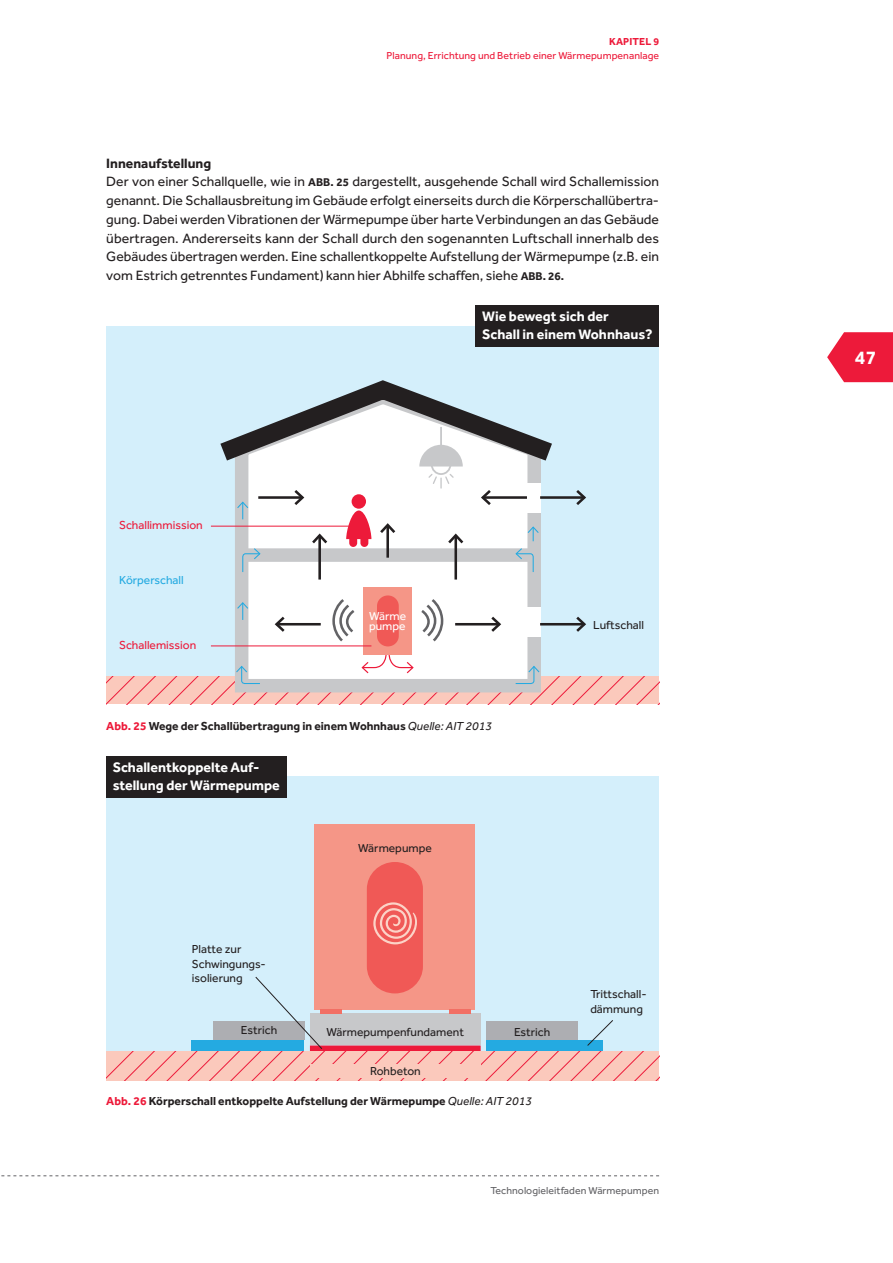
<style>
.page{position:relative;width:893px;height:1263px;background:#fff}
.page>*{position:absolute;margin:0;border:0;box-sizing:border-box;transform-origin:0 0}
.t1{font:700 19.5px "Effra";color:#fff}
.t2{font:700 14.25px/17.2px "Effra";color:#fff}
.Fließtext_ohne_Leerz{font:13.95px/18.8px "Effra";color:#231f20;text-align:justify}
.Überschrift_4{font:700 13.95px "Effra";color:#231f20}
.Abbildungsbeschriftu{font:700 12px "Effra";color:#231f20}
.t3{font:12px/14.2px "Effra";color:#231f20}
.t4{font:12px "Effra";color:#ed1a3a}
.t5{font:12px "Effra";color:#24aae1}
.t6{font:12px/9.8px "Effra";color:#fff}
.t7{font:10.5px "Effra";letter-spacing:.005em;color:#ed1a3a}
.t8{font:10.5px "Effra";letter-spacing:.005em;color:#636366}
.t9{font:700 10.5px "Effra";letter-spacing:.01em;color:#ed1a3a}
.s1{font-weight:700;font-size:11.7px}
.s2{color:#ed1a3a}
.s3{font-weight:400;font-style:italic}
</style>
<div class="page">
<div style="left:106px;top:326px;width:553px;height:377px;background:#d4effb"></div>
<svg style="left:228px;top:573px;width:320px;height:81px;background:#f6f7f9"></svg>
<div style="left:363px;top:587px;width:49px;height:68px;background:#f59687"></div>
<div style="left:377px;top:595px;width:22px;height:51px;background:#f05956;border-radius:11px"></div>
<div style="left:476px;top:305px;width:183px;height:42px;background:#231f20"></div>
<div style="left:508px;top:607px;width:33px;height:30px;background:#fff"></div>
<svg style="left:106px;top:654px;width:553px;height:50px"></svg>
<svg style="left:236px;top:601px;width:13px;height:19px"></svg>
<hr style="left:540px;top:623px;width:44px;height:2px;background:#231f20">
<svg style="left:574px;top:616px;width:12px;height:16px"></svg>
<hr style="left:318px;top:535px;width:3px;height:44px;background:#231f20">
<hr style="left:454px;top:535px;width:3px;height:44px;background:#231f20">
<svg style="left:210px;top:380px;width:376px;height:193px"></svg>
<hr style="left:455px;top:623px;width:44px;height:2px;background:#231f20">
<svg style="left:489px;top:614px;width:14px;height:20px"></svg>
<hr style="left:277px;top:623px;width:44px;height:2px;background:#231f20">
<svg style="left:273px;top:614px;width:14px;height:20px"></svg>
<svg style="left:418px;top:596px;width:27px;height:48px"></svg>
<svg style="left:331px;top:596px;width:26px;height:48px"></svg>
<hr style="left:211px;top:645px;width:160px;height:1px;background:#ed1a3a">
<hr style="left:211px;top:526px;width:147px;height:1px;background:#ed1a3a">
<div style="left:106px;top:776px;width:553px;height:305px;background:#d4effb"></div>
<div style="left:314px;top:824px;width:161px;height:185px;background:#f59687"></div>
<div style="left:367px;top:862px;width:56px;height:131px;background:#f05956;border-radius:28px"></div>
<div style="left:106px;top:756px;width:181px;height:42px;background:#231f20"></div>
<svg style="left:106px;top:976px;width:553px;height:105px"></svg>
<div style="left:310px;top:1064px;width:171px;height:13px;background:#fbc9bc"></div>
<svg style="left:373px;top:902px;width:44px;height:42px"></svg>
<svg style="left:827px;top:332px;width:66px;height:50px;background:#ef3854"></svg>
<svg style="left:1px;top:1175px;width:658px;height:1px"></svg>
<p class="t9" style="left:609px;top:35px;width:51px">KAPITEL 9</p>
<p class="t7" style="left:386px;top:49px;width:274px">Planung, Errichtung und Betrieb einer Wärmepumpenanlage</p>
<h4 class="Überschrift_4" style="left:106px;top:154px;width:106px">Innenaufstellung</h4>
<p class="Fließtext_ohne_Leerz" style="left:106px;top:172px;width:554px">Der von einer Schallquelle, wie in <span class="s1">ABB. 25</span> dargestellt, ausgehende Schall wird Schallemission genannt. Die Schallausbreitung im Gebäude erfolgt einerseits durch die Körperschallübertra&shy;gung. Dabei werden Vibrationen der Wärmepumpe über harte Verbindungen an das Gebäude übertragen. Andererseits kann der Schall durch den sogenannten Luftschall innerhalb des Gebäudes übertragen werden. Eine schallentkoppelte Aufstellung der Wärmepumpe (z.B. ein vom Estrich getrenntes Fundament) kann hier Abhilfe schaffen, siehe <span class="s1">ABB. 26.</span></p>
<p class="t2" style="left:482px;top:308px;width:172px">Wie bewegt sich der<br>Schall in einem Wohnhaus?</p>
<p class="t4" style="left:119px;top:518px;width:85px">Schallimmission</p>
<p class="t5" style="left:119px;top:573px;width:66px">Körperschall</p>
<p class="t4" style="left:119px;top:638px;width:79px">Schallemission</p>
<p class="t6" style="left:369px;top:611px;width:39px">Wärme pumpe</p>
<p class="Abbildungsbeschriftu" style="left:106px;top:719px;width:387px"><span class="s2">Abb. 25</span> Wege der Schallübertragung in einem Wohnhaus <span class="s3">Quelle: AIT 2013</span></p>
<p class="t2" style="left:113px;top:758px;width:169px">Schallentkoppelte Auf&shy;stellung der Wärmepumpe</p>
<p class="t3" style="left:192px;top:942px;width:75px">Platte zur<br>Schwingungs&shy;isolierung</p>
<p class="t3" style="left:241px;top:1022px;width:38px">Estrich</p>
<p class="t3" style="left:358px;top:840px;width:75px">Wärmepumpe</p>
<p class="t3" style="left:326px;top:1024px;width:139px">Wärmepumpenfundament</p>
<p class="t3" style="left:514px;top:1024px;width:38px">Estrich</p>
<p class="t3" style="left:370px;top:1064px;width:52px">Rohbeton</p>
<p class="Abbildungsbeschriftu" style="left:106px;top:1094px;width:427px"><span class="s2">Abb. 26</span> Körperschall entkoppelte Aufstellung der Wärmepumpe <span class="s3">Quelle: AIT 2013</span></p>
<p class="t3" style="left:593px;top:618px;width:52px">Luftschall</p>
<p class="t3" style="left:590px;top:987px;width:58px">Trittschall&shy;dämmung</p>
<p class="t8" style="left:490px;top:1184px;width:170px">Technologieleitfaden Wärmepumpen</p>
<h1 class="t1" style="left:855px;top:345px;width:23px">47</h1>
</div>
